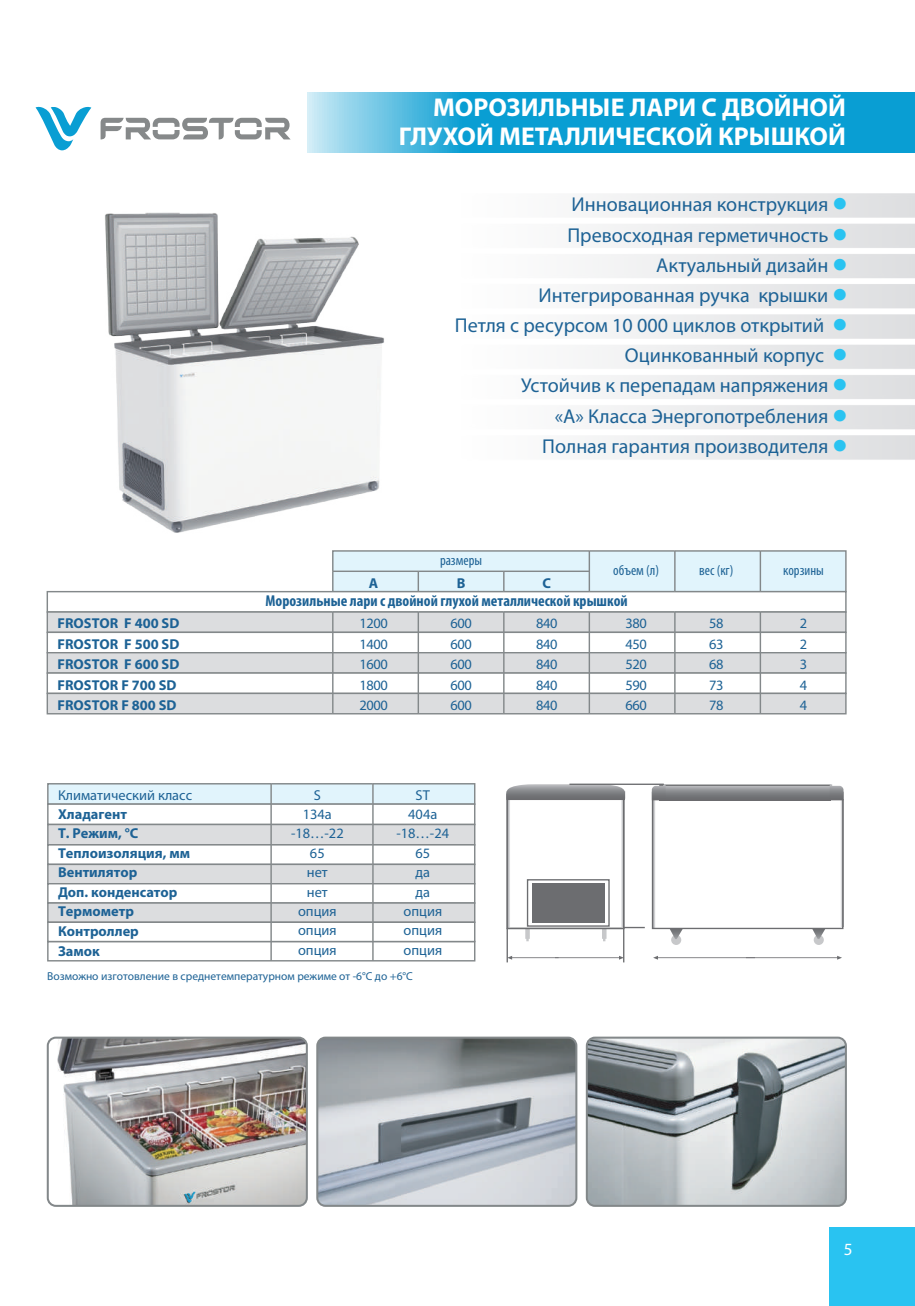
<style>
.page{position:relative;width:915px;height:1306px;background:#fff}
.page>*{position:absolute;margin:0;border:0;box-sizing:border-box;transform-origin:0 0}
.t1{font:700 25.8px/28.7px "Myriad Pro";color:#fff;text-align:right}
.t2{font:20.1px/30.2px "Myriad Pro";color:#1d6295;text-align:right}
.t3{font:17.1px "Myriad Pro";color:#fff}
.t4{font:700 condensed 15.75px "Myriad Pro";color:#1d6295}
.t5{font:14.4px/20.5px "Myriad Pro";color:#1d6295;text-align:justify}
.t6{font:700 14.4px/19.5px "Myriad Pro";color:#1d6295}
.t7{font:condensed 14.4px "Myriad Pro";color:#1d6295}
.t8{font:11.55px "Myriad Pro";color:#1d6295}
.s1{color:#29c3f1}
</style>
<div class="page">
<div style="left:671px;top:934px;width:10px;height:11px;background:#c7c8ca;border-radius:50%"></div>
<div style="left:813px;top:934px;width:10px;height:11px;background:#c7c8ca;border-radius:50%"></div>
<div style="left:47px;top:940px;width:428px;height:21px;border:1px solid #83888a"></div>
<img style="left:105px;top:212px;width:279px;height:321px">
<img style="left:48px;top:1039px;width:257px;height:166px">
<div style="left:47px;top:1036px;width:261px;height:170px;border:2px solid #83888a;border-radius:8px"></div>
<img style="left:319px;top:1039px;width:257px;height:166px">
<div style="left:316px;top:1036px;width:261px;height:170px;border:2px solid #83888a;border-radius:8px"></div>
<img style="left:588px;top:1039px;width:257px;height:166px">
<div style="left:585px;top:1036px;width:261px;height:170px;border:2px solid #83888a;border-radius:8px"></div>
<svg style="left:100px;top:118px;width:190px;height:21px"></svg>
<svg style="left:36px;top:106px;width:55px;height:44px"></svg>
<svg style="left:307px;top:92px;width:607px;height:60px;background:#22a8d7"></svg>
<div style="left:333px;top:551px;width:512px;height:40px;background:#e1f4fc"></div>
<div style="left:332px;top:550px;width:514px;height:42px;border:1px solid #83888a"></div>
<div style="left:47px;top:591px;width:799px;height:21px;border:1px solid #83888a"></div>
<div style="left:47px;top:612px;width:798px;height:20px;background:#dcdddf"></div>
<div style="left:47px;top:611px;width:799px;height:22px;border:1px solid #83888a"></div>
<div style="left:47px;top:631px;width:799px;height:22px;border:1px solid #83888a"></div>
<div style="left:47px;top:652px;width:798px;height:21px;background:#dcdddf"></div>
<div style="left:47px;top:652px;width:799px;height:21px;border:1px solid #83888a"></div>
<div style="left:47px;top:672px;width:799px;height:22px;border:1px solid #83888a"></div>
<div style="left:47px;top:693px;width:798px;height:20px;background:#dcdddf"></div>
<div style="left:47px;top:692px;width:799px;height:22px;border:1px solid #83888a"></div>
<hr style="left:332px;top:612px;width:1px;height:101px;background:#83888a">
<hr style="left:417px;top:612px;width:2px;height:101px;background:#83888a">
<hr style="left:503px;top:612px;width:1px;height:101px;background:#83888a">
<hr style="left:588px;top:612px;width:2px;height:101px;background:#83888a">
<hr style="left:674px;top:612px;width:1px;height:101px;background:#83888a">
<hr style="left:759px;top:612px;width:1px;height:101px;background:#83888a">
<hr style="left:333px;top:570px;width:256px;height:2px;background:#83888a">
<hr style="left:417px;top:571px;width:2px;height:20px;background:#83888a">
<svg style="left:503px;top:572px;width:1px;height:19px"></svg>
<hr style="left:588px;top:551px;width:2px;height:40px;background:#83888a">
<hr style="left:674px;top:551px;width:1px;height:40px;background:#83888a">
<hr style="left:759px;top:551px;width:1px;height:40px;background:#83888a">
<hr style="left:839px;top:799px;width:4px;height:127px;background:#f7f7f8">
<svg style="left:507px;top:955px;width:116px;height:4px"></svg>
<svg style="left:811px;top:929px;width:14px;height:10px"></svg>
<div style="left:651px;top:791px;width:192px;height:138px;border:1px solid #6c6d70"></div>
<svg style="left:682px;top:786px;width:147px;height:14px;background:#87888b"></svg>
<hr style="left:659px;top:784px;width:171px;height:2px;background:#6c6d70">
<svg style="left:651px;top:784px;width:31px;height:155px"></svg>
<svg style="left:829px;top:784px;width:14px;height:16px"></svg>
<svg style="left:653px;top:955px;width:188px;height:4px"></svg>
<svg style="left:506px;top:784px;width:119px;height:157px"></svg>
<hr style="left:623px;top:926px;width:21px;height:2px;background:#6c6d70">
<hr style="left:569px;top:783px;width:94px;height:2px;background:#6c6d70">
<hr style="left:506px;top:928px;width:1px;height:34px;background:#6c6d70">
<hr style="left:623px;top:928px;width:1px;height:34px;background:#6c6d70">
<div style="left:48px;top:783px;width:426px;height:21px;background:#e1f4fc"></div>
<div style="left:47px;top:783px;width:428px;height:21px;border:1px solid #83888a"></div>
<div style="left:47px;top:803px;width:428px;height:22px;border:1px solid #83888a"></div>
<div style="left:48px;top:824px;width:426px;height:20px;background:#dcdddf"></div>
<div style="left:47px;top:823px;width:428px;height:22px;border:1px solid #83888a"></div>
<div style="left:47px;top:844px;width:428px;height:21px;border:1px solid #83888a"></div>
<div style="left:48px;top:864px;width:426px;height:19px;background:#dcdddf"></div>
<div style="left:47px;top:863px;width:428px;height:21px;border:1px solid #83888a"></div>
<div style="left:47px;top:883px;width:428px;height:20px;border:1px solid #83888a"></div>
<div style="left:48px;top:903px;width:426px;height:19px;background:#dcdddf"></div>
<div style="left:47px;top:902px;width:428px;height:21px;border:1px solid #83888a"></div>
<div style="left:47px;top:921px;width:428px;height:21px;border:1px solid #83888a"></div>
<hr style="left:372px;top:783px;width:1px;height:177px;background:#83888a">
<hr style="left:270px;top:783px;width:2px;height:177px;background:#83888a">
<div style="left:828px;top:1227px;width:86px;height:78px;background:#29c3f1"></div>
<p class="t1" style="left:399px;top:92px;width:448px">МОРОЗИЛЬНЫЕ ЛАРИ С ДВОЙНОЙ<br>ГЛУХОЙ МЕТАЛЛИЧЕСКОЙ КРЫШКОЙ</p>
<p class="t2" style="left:454px;top:189px;width:394px">Инновационная конструкция <span class="s1">●<br></span>Превосходная герметичность <span class="s1">●<br></span>Актуальный дизайн <span class="s1">●<br></span>Интегрированная ручка крышки <span class="s1">●<br></span>Петля с ресурсом 10 000 циклов открытий <span class="s1">●<br></span>Оцинкованный корпус <span class="s1">●<br></span>Устойчив к перепадам напряжения <span class="s1">●<br></span>«А» Класса Энергопотребления <span class="s1">●<br></span>Полная гарантия производителя <span class="s1">●</span></p>
<p class="t6" style="left:57px;top:612px;width:123px;line-height:20.5px">FROSTOR F 400 SD<br>FROSTOR F 500 SD<br>FROSTOR F 600 SD<br>FROSTOR F 700 SD<br>FROSTOR F 800 SD</p>
<p class="t7" style="left:440px;top:551px;width:44px">размеры</p>
<p class="t6" style="left:369px;top:573px;width:11px">А</p>
<p class="t6" style="left:456px;top:573px;width:10px">B</p>
<p class="t6" style="left:542px;top:573px;width:10px">C</p>
<p class="t7" style="left:613px;top:561px;width:47px">объем (л)</p>
<p class="t7" style="left:699px;top:561px;width:36px">вес (кг)</p>
<p class="t7" style="left:782px;top:561px;width:42px">корзины</p>
<p class="t4" style="left:265px;top:591px;width:363px">Морозильные лари с двойной глухой металлической крышкой</p>
<p class="t5" style="left:359px;top:612px;width:30px">1200<br>1400<br>1600<br>1800<br>2000</p>
<p class="t5" style="left:450px;top:612px;width:23px">600<br>600<br>600<br>600<br>600</p>
<p class="t5" style="left:536px;top:612px;width:23px">840<br>840<br>840<br>840<br>840</p>
<p class="t5" style="left:625px;top:612px;width:23px">380<br>450<br>520<br>590<br>660</p>
<p class="t5" style="left:709px;top:612px;width:16px">58<br>63<br>68<br>73<br>78</p>
<p class="t5" style="left:799px;top:612px;width:9px">2<br>2<br>3<br>4<br>4</p>
<p class="t5" style="left:291px;top:784px;width:54px;line-height:19.4px;text-align:center">S<br>134a -18…-22<br>65<br>нет<br>нет опция опция</p>
<p class="t5" style="left:396px;top:784px;width:54px;line-height:19.4px;text-align:center">ST<br>404а -18…-24<br>65<br>да<br>да опция опция</p>
<p class="t8" style="left:47px;top:969px;width:367px">Возможно изготовление в среднетемпературном режиме от -6°С до +6°С</p>
<p class="t5" style="left:58px;top:784px;width:135px">Климатический класс</p>
<p class="t6" style="left:58px;top:803px;width:133px">Хладагент<br>Т. Режим, °С<br>Теплоизоляция, мм<br>Вентилятор<br>Доп. конденсатор<br>Термометр<br>Контроллер</p>
<p class="t6" style="left:58px;top:940px;width:43px">Замок</p>
<p class="t5" style="left:298px;top:939px;width:40px">опция</p>
<p class="t5" style="left:403px;top:939px;width:40px">опция</p>
<p class="t3" style="left:843px;top:1238px;width:10px">5</p>
</div>
